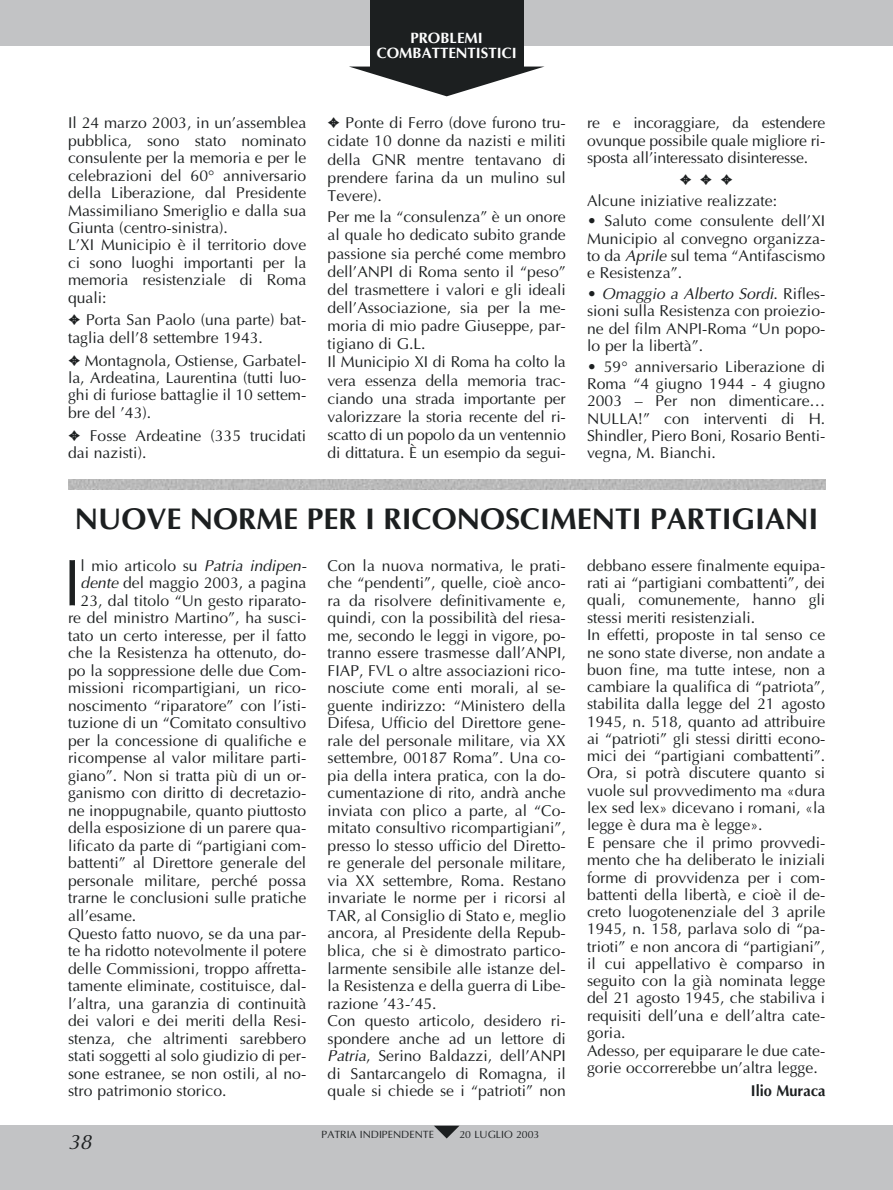
<style>
.page{position:relative;width:893px;height:1190px;background:#fff}
.page>*{position:absolute;margin:0;border:0;box-sizing:border-box;transform-origin:0 0}
.t1{font:66.45px "Optima";color:#1c1f20;scale:.93 1}
.t2{font:700 30px "Optima";color:#1c1f20}
.t3{font:italic 21px "Optima";color:#1c1f20}
.t4{font:15.75px/17.2px "Optima";color:#1c1f20}
.t5{font:700 15.75px "Optima";color:#1c1f20;scale:.93 1}
.t6{font:15.75px "Zapf Dingbats";color:#1c1f20}
.t7{font:700 15px/15.1px "Optima";color:#fff;text-align:center}
.t8{font:10.5px "Optima";color:#1c1f20}
.s1{font-style:italic}
</style>
<div class="page">
<div style="left:0;top:0;width:892px;height:45px;background:#c2c3c5"></div>
<div style="left:0;top:1125px;width:892px;height:64px;background:#c2c3c5"></div>
<div style="left:370px;top:0;width:153px;height:67px;background:#1c1f20"></div>
<svg style="left:350px;top:67px;width:193px;height:29px"></svg>
<svg style="left:434px;top:1125px;width:25px;height:13px"></svg>
<img style="left:68px;top:479px;width:757px;height:11px">
<p class="t7" style="left:376px;top:32px;width:142px">PROBLEMI<br>COMBATTENTISTICI</p>
<p class="t4" style="left:68px;top:116px;width:240px">Il 24 marzo 2003, in un’assemblea pubblica, sono stato nominato consulente per la memoria e per le celebrazioni del 60° anniversario della Liberazione, dal Presidente<br>Massimiliano Smeriglio e dalla sua<br>Giunta (centro-sinistra).<br>L’XI Municipio è il territorio dove ci sono luoghi importanti per la memoria resistenziale di Roma quali:</p>
<p class="t4" style="left:68px;top:313px;width:240px">✦ Porta San Paolo (una parte) bat&shy;taglia dell’8 settembre 1943.</p>
<p class="t4" style="left:68px;top:353px;width:240px;text-align:justify">✦ Montagnola, Ostiense, Garbatel&shy;la, Ardeatina, Laurentina (tutti luo&shy;ghi di furiose battaglie il 10 settem&shy;bre del ’43).</p>
<p class="t4" style="left:68px;top:428px;width:240px">✦ Fosse Ardeatine (335 trucidati dai nazisti).</p>
<p class="t4" style="left:327px;top:115px;width:240px;line-height:18.1px;text-align:justify">✦ Ponte di Ferro (dove furono tru&shy;cidate 10 donne da nazisti e militi della GNR mentre tentavano di prendere farina da un mulino sul Tevere).</p>
<p class="t4" style="left:327px;top:209px;width:240px;line-height:18.1px">Per me la “consulenza” è un onore al quale ho dedicato subito grande passione sia perché come membro dell’ANPI di Roma sento il “peso” del trasmettere i valori e gli ideali dell’Associazione, sia per la me&shy;moria di mio padre Giuseppe, par&shy;tigiano di G.L.<br>Il Municipio XI di Roma ha colto la vera essenza della memoria trac&shy;ciando una strada importante per valorizzare la storia recente del ri&shy;scatto di un popolo da un ventennio di dittatura. È un esempio da segui-</p>
<p class="t4" style="left:587px;top:116px;width:240px;text-align:justify">re e incoraggiare, da estendere ovunque possibile quale migliore ri&shy;sposta all’interessato disinteresse.</p>
<p class="t6" style="left:679px;top:172px;width:55px">✦✦✦</p>
<p class="t4" style="left:587px;top:193px;width:191px">Alcune iniziative realizzate:</p>
<p class="t4" style="left:587px;top:214px;width:240px;text-align:justify">• Saluto come consulente dell’XI Municipio al convegno organizza&shy;to da <span class="s1">Aprile</span> sul tema “Antifascismo e Resistenza”.</p>
<p class="t4" style="left:587px;top:287px;width:240px;text-align:justify">• <span class="s1">Omaggio a Alberto Sordi</span>. Rifles&shy;sioni sulla Resistenza con proiezio&shy;ne del film ANPI-Roma “Un popo&shy;lo per la libertà”.</p>
<p class="t4" style="left:587px;top:359px;width:240px;text-align:justify">• 59° anniversario Liberazione di Roma “4 giugno 1944 - 4 giugno 2003 – Per non dimenticare… NULLA!” con interventi di H.<br>Shindler, Piero Boni, Rosario Benti&shy;vegna, M. Bianchi.</p>
<h2 class="t2" style="left:75px;top:507px;width:745px">NUOVE NORME PER I RICONOSCIMENTI PARTIGIANI</h2>
<h1 class="t1" style="left:64px;top:555px;width:20px">I</h1>
<p class="t4" style="left:81px;top:558px;width:227px">l mio articolo su <span class="s1">Patria indipen-</span></p>
<p class="t4" style="left:81px;top:576px;width:227px"><span class="s1">dente</span> del maggio 2003, a pagina</p>
<p class="t4" style="left:81px;top:593px;width:227px">23, dal titolo “Un gesto riparato-</p>
<p class="t4" style="left:68px;top:611px;width:240px">re del ministro Martino”, ha susci-</p>
<p class="t4" style="left:68px;top:628px;width:240px">tato un certo interesse, per il fatto</p>
<p class="t4" style="left:68px;top:646px;width:240px">che la Resistenza ha ottenuto, do-</p>
<p class="t4" style="left:68px;top:663px;width:240px">po la soppressione delle due Com-</p>
<p class="t4" style="left:68px;top:681px;width:240px">missioni ricompartigiani, un rico-</p>
<p class="t4" style="left:68px;top:698px;width:240px">noscimento “riparatore” con l’isti-</p>
<p class="t4" style="left:68px;top:716px;width:240px">tuzione di un “Comitato consultivo</p>
<p class="t4" style="left:68px;top:733px;width:240px">per la concessione di qualifiche e</p>
<p class="t4" style="left:68px;top:751px;width:240px">ricompense al valor militare parti-</p>
<p class="t4" style="left:68px;top:768px;width:240px">giano”. Non si tratta più di un or-</p>
<p class="t4" style="left:68px;top:786px;width:240px">ganismo con diritto di decretazio-</p>
<p class="t4" style="left:68px;top:803px;width:240px">ne inoppugnabile, quanto piuttosto</p>
<p class="t4" style="left:68px;top:821px;width:240px">della esposizione di un parere qua-</p>
<p class="t4" style="left:68px;top:838px;width:240px">lificato da parte di “partigiani com-</p>
<p class="t4" style="left:68px;top:856px;width:240px">battenti” al Direttore generale del</p>
<p class="t4" style="left:68px;top:873px;width:240px">personale militare, perché possa</p>
<p class="t4" style="left:68px;top:891px;width:240px">trarne le conclusioni sulle pratiche</p>
<p class="t4" style="left:68px;top:908px;width:70px">all’esame.</p>
<p class="t4" style="left:68px;top:926px;width:240px">Questo fatto nuovo, se da una par-</p>
<p class="t4" style="left:68px;top:943px;width:240px">te ha ridotto notevolmente il potere</p>
<p class="t4" style="left:68px;top:961px;width:240px">delle Commissioni, troppo affretta-</p>
<p class="t4" style="left:68px;top:978px;width:240px">tamente eliminate, costituisce, dal-</p>
<p class="t4" style="left:68px;top:996px;width:240px">l’altra, una garanzia di continuità</p>
<p class="t4" style="left:68px;top:1013px;width:240px">dei valori e dei meriti della Resi-</p>
<p class="t4" style="left:68px;top:1031px;width:240px">stenza, che altrimenti sarebbero</p>
<p class="t4" style="left:68px;top:1048px;width:240px">stati soggetti al solo giudizio di per-</p>
<p class="t4" style="left:68px;top:1066px;width:240px">sone estranee, se non ostili, al no-</p>
<p class="t4" style="left:68px;top:1083px;width:160px">stro patrimonio storico.</p>
<h3 class="t3" style="left:68px;top:1132px;width:25px">38</h3>
<p class="t4" style="left:327px;top:558px;width:240px">Con la nuova normativa, le prati&shy;che “pendenti”, quelle, cioè anco&shy;ra da risolvere definitivamente e, quindi, con la possibilità del riesa&shy;me, secondo le leggi in vigore, po&shy;tranno essere trasmesse dall’ANPI, FIAP, FVL o altre associazioni rico&shy;nosciute come enti morali, al se&shy;guente indirizzo: “Ministero della Difesa, Ufficio del Direttore gene&shy;rale del personale militare, via XX settembre, 00187 Roma”. Una co&shy;pia della intera pratica, con la do&shy;cumentazione di rito, andrà anche inviata con plico a parte, al “Co&shy;mitato consultivo ricompartigiani”, presso lo stesso ufficio del Diretto&shy;re generale del personale militare, via XX settembre, Roma. Restano invariate le norme per i ricorsi al TAR, al Consiglio di Stato e, meglio ancora, al Presidente della Repub&shy;blica, che si è dimostrato partico&shy;larmente sensibile alle istanze del&shy;la Resistenza e della guerra di Libe&shy;razione ’43-’45.<br>Con questo articolo, desidero ri&shy;spondere anche ad un lettore di <span class="s1">Patria</span>, Serino Baldazzi, dell’ANPI di Santarcangelo di Romagna, il quale si chiede se i “patrioti” non</p>
<p class="t4" style="left:587px;top:558px;width:240px">debbano essere finalmente equipa&shy;rati ai “partigiani combattenti”, dei quali, comunemente, hanno gli stessi meriti resistenziali.<br>In effetti, proposte in tal senso ce ne sono state diverse, non andate a buon fine, ma tutte intese, non a cambiare la qualifica di “patriota”, stabilita dalla legge del 21 agosto 1945, n. 518, quanto ad attribuire ai “patrioti” gli stessi diritti econo&shy;mici dei “partigiani combattenti”.<br>Ora, si potrà discutere quanto si vuole sul provvedimento ma «dura lex sed lex» dicevano i romani, «la legge è dura ma è legge».<br>E pensare che il primo provvedi&shy;mento che ha deliberato le iniziali forme di provvidenza per i com&shy;battenti della libertà, e cioè il de&shy;creto luogotenenziale del 3 aprile 1945, n. 158, parlava solo di “pa&shy;trioti” e non ancora di “partigiani”, il cui appellativo è comparso in seguito con la già nominata legge del 21 agosto 1945, che stabiliva i requisiti dell’una e dell’altra cate&shy;goria.<br>Adesso, per equiparare le due cate&shy;gorie occorrerebbe un’altra legge.</p>
<p class="t5" style="left:750px;top:1084px;width:82px">Ilio Muraca</p>
<p class="t8" style="left:321px;top:1130px;width:114px">PATRIA INDIPENDENTE</p>
<p class="t8" style="left:459px;top:1130px;width:81px">20 LUGLIO 2003</p>
</div>
